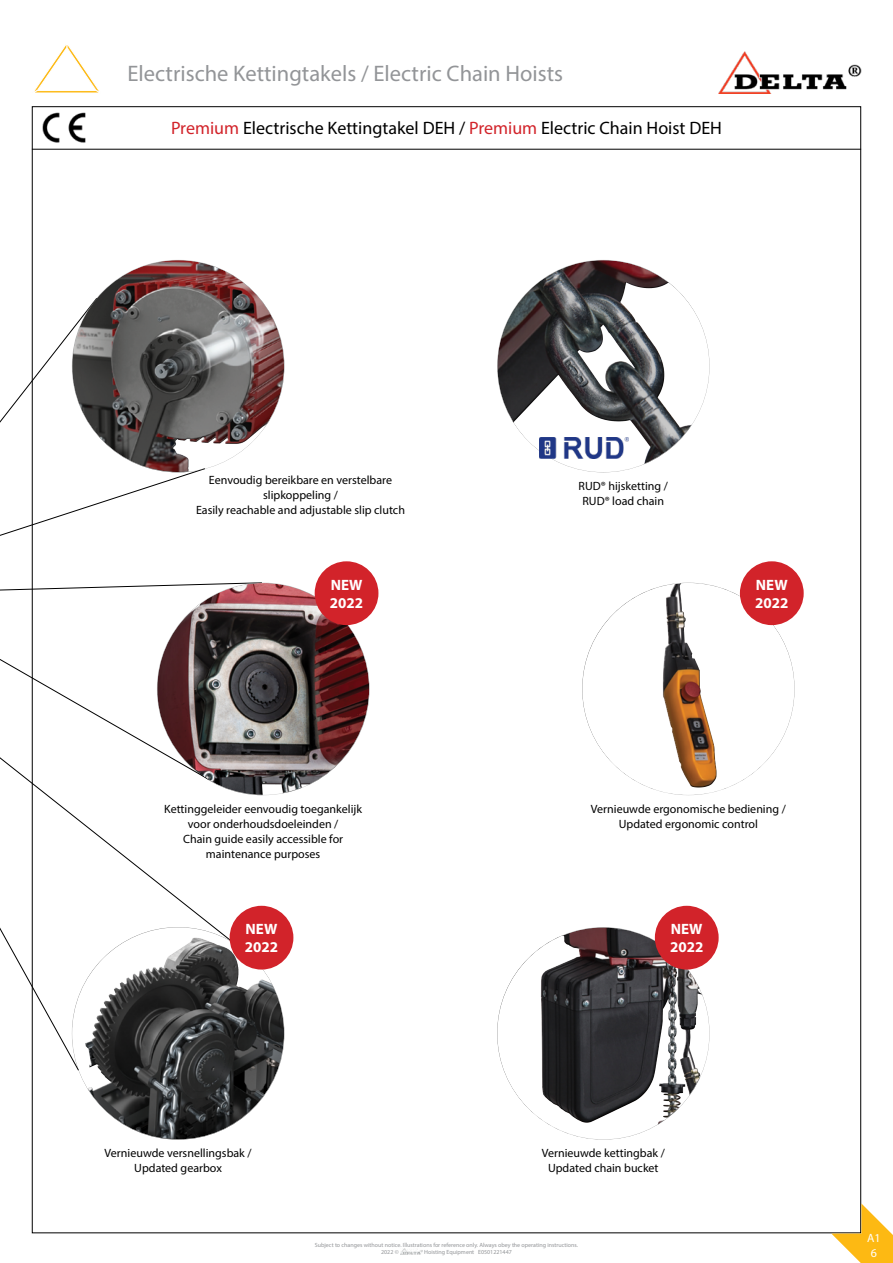
<style>
.page{position:relative;width:893px;height:1263px;background:#fff}
.page>*{position:absolute;margin:0;border:0;box-sizing:border-box;transform-origin:0 0}
.t1{font:22.5px "Myriad Pro";color:#939598}
.t2{font:18px "Myriad Pro";color:#000}
.t3{font:700 15px/18px "Myriad Pro";color:#fff}
.t4{font:12px/15px "Myriad Pro";color:#000;text-align:center}
.t5{font:12px/14.4px "Myriad Pro";color:#fff;text-align:center}
.t6{font:6px/7.2px "Myriad Pro";color:#939598}
.s1{color:#d2232a}
</style>
<div class="page">
<img style="left:43px;top:106px;width:42px;height:43px">
<hr style="left:32px;top:149px;width:829px;height:1px;background:#000">
<svg style="left:34px;top:45px;width:65px;height:48px"></svg>
<img style="left:718px;top:51px;width:143px;height:42px">
<svg style="left:831px;top:1203px;width:62px;height:60px"></svg>
<img style="left:401px;top:1248px;width:21px;height:6px">
<svg style="left:0;top:582px;width:294px;height:489px"></svg>
<div style="left:156px;top:581px;width:215px;height:214px;background:#fff;opacity:.75"></div>
<div style="left:156px;top:605px;width:215px;height:190px;background:#000;opacity:.75"></div>
<div style="left:71px;top:927px;width:215px;height:213px;background:#000;opacity:.75"></div>
<svg style="left:0;top:260px;width:193px;height:315px"></svg>
<div style="left:71px;top:259px;width:215px;height:212px;background:#fff;opacity:.75"></div>
<div style="left:71px;top:295px;width:215px;height:178px;background:#000;opacity:.75"></div>
<div style="left:496px;top:259px;width:215px;height:213px;background:#fff;opacity:.75"></div>
<div style="left:496px;top:282px;width:215px;height:191px;background:#000;opacity:.75"></div>
<div style="left:581px;top:583px;width:215px;height:212px;background:#000;opacity:.75"></div>
<div style="left:496px;top:926px;width:215px;height:214px;background:#fff;opacity:.75"></div>
<div style="left:496px;top:935px;width:215px;height:205px;background:#000;opacity:.75"></div>
<img style="left:540px;top:437px;width:89px;height:21px">
<div style="left:230px;top:906px;width:63px;height:63px;background:#d2232a;border-radius:50%"></div>
<div style="left:315px;top:561px;width:63px;height:64px;background:#d2232a;border-radius:50%"></div>
<div style="left:740px;top:561px;width:64px;height:64px;background:#d2232a;border-radius:50%"></div>
<div style="left:655px;top:906px;width:64px;height:63px;background:#d2232a;border-radius:50%"></div>
<h1 class="t1" style="left:128px;top:59px;width:437px">Electrische Kettingtakels / Electric Chain Hoists</h1>
<h2 class="t2" style="left:171px;top:117px;width:552px"><span class="s1">Premium</span> Electrische Kettingtakel DEH / <span class="s1">Premium</span> Electric Chain Hoist DEH</h2>
<p class="t4" style="left:196px;top:472px;width:210px">Eenvoudig bereikbare en verstelbare slipkoppeling /<br>Easily reachable and adjustable slip clutch</p>
<p class="t4" style="left:579px;top:478px;width:91px">RUD® hijsketting /<br>RUD® load chain</p>
<p class="t3" style="left:330px;top:575px;width:35px">NEW<br>2022</p>
<p class="t3" style="left:755px;top:575px;width:35px">NEW<br>2022</p>
<p class="t4" style="left:164px;top:801px;width:199px">Kettinggeleider eenvoudig toegankelijk voor onderhoudsdoeleinden /<br>Chain guide easily accessible for maintenance purposes</p>
<p class="t4" style="left:591px;top:801px;width:196px">Vernieuwde ergonomische bediening /<br>Updated ergonomic control</p>
<p class="t3" style="left:245px;top:919px;width:35px">NEW<br>2022</p>
<p class="t3" style="left:670px;top:919px;width:35px">NEW<br>2022</p>
<p class="t4" style="left:105px;top:1145px;width:148px">Vernieuwde versnellingsbak /<br>Updated gearbox</p>
<p class="t4" style="left:542px;top:1145px;width:125px">Vernieuwde kettingbak /<br>Updated chain bucket</p>
<p class="t6" style="left:381px;top:1241px;width:199px;text-indent:-66px">Subject to changes without notice. Illustrations for reference only. Always obey the operating instructions.<br>2022 ©</p>
<p class="t6" style="left:424px;top:1248px;width:89px">Hoisting Equipment E0501221447</p>
<p class="t5" style="left:867px;top:1231px;width:15px">A1<br>6</p>
</div>
